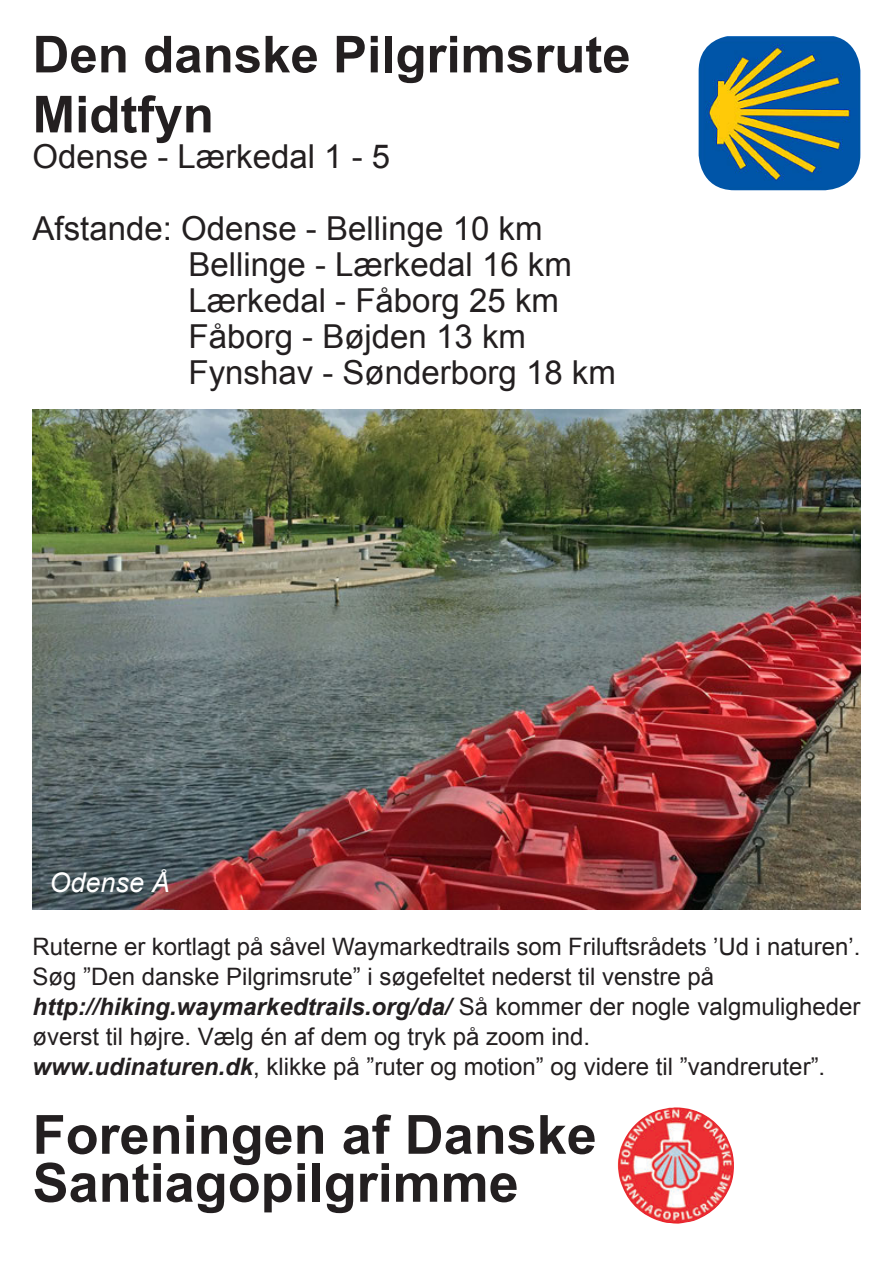
<style>
.page{position:relative;width:893px;height:1263px;background:#fff}
.page>*{position:absolute;margin:0;border:0;box-sizing:border-box;transform-origin:0 0}
.t1{font:700 54px/48px "Arial";color:#231f20}
.t2{font:700 51px/60px "Arial";color:#231f20}
.t3{font:33px/36px "Arial";color:#231f20}
.t4{font:italic 27px "Arial";color:#fff}
.t5{font:24px/30px "Arial";color:#231f20}
.s1{font-weight:700;font-style:italic}
</style>
<div class="page">
<img style="left:33px;top:410px;width:827px;height:499px">
<img style="left:699px;top:36px;width:161px;height:154px">
<img style="left:617px;top:1107px;width:117px;height:117px">
<h2 class="t2" style="left:33px;top:26px;width:600px">Den danske Pilgrimsrute<br>Midtfyn</h2>
<h3 class="t3" style="left:33px;top:121px;width:511px;line-height:72px">Odense - Lærkedal 1 - 5<br>Afstande: Odense - Bellinge 10 km</h3>
<h3 class="t3" style="left:189px;top:247px;width:429px">Bellinge - Lærkedal 16 km<br>Lærkedal - Fåborg 25 km<br>Fåborg - Bøjden 13 km<br>Fynshav - Sønderborg 18 km</h3>
<p class="t4" style="left:50px;top:865px;width:122px">Odense Å</p>
<p class="t5" style="left:33px;top:931px;width:829px">Ruterne er kortlagt på såvel Waymarkedtrails som Friluftsrådets ’Ud i naturen’.<br>Søg ”Den danske Pilgrimsrute” i søgefeltet nederst til venstre på <span class="s1">http://hiking.waymarkedtrails.org/da/</span> Så kommer der nogle valgmuligheder øverst til højre. Vælg én af dem og tryk på zoom ind.<br><span class="s1">www.udinaturen.dk</span>, klikke på ”ruter og motion” og videre til ”vandreruter”.</p>
<h1 class="t1" style="left:33px;top:1112px;width:566px">Foreningen af Danske<br>Santiagopilgrimme</h1>
</div>
